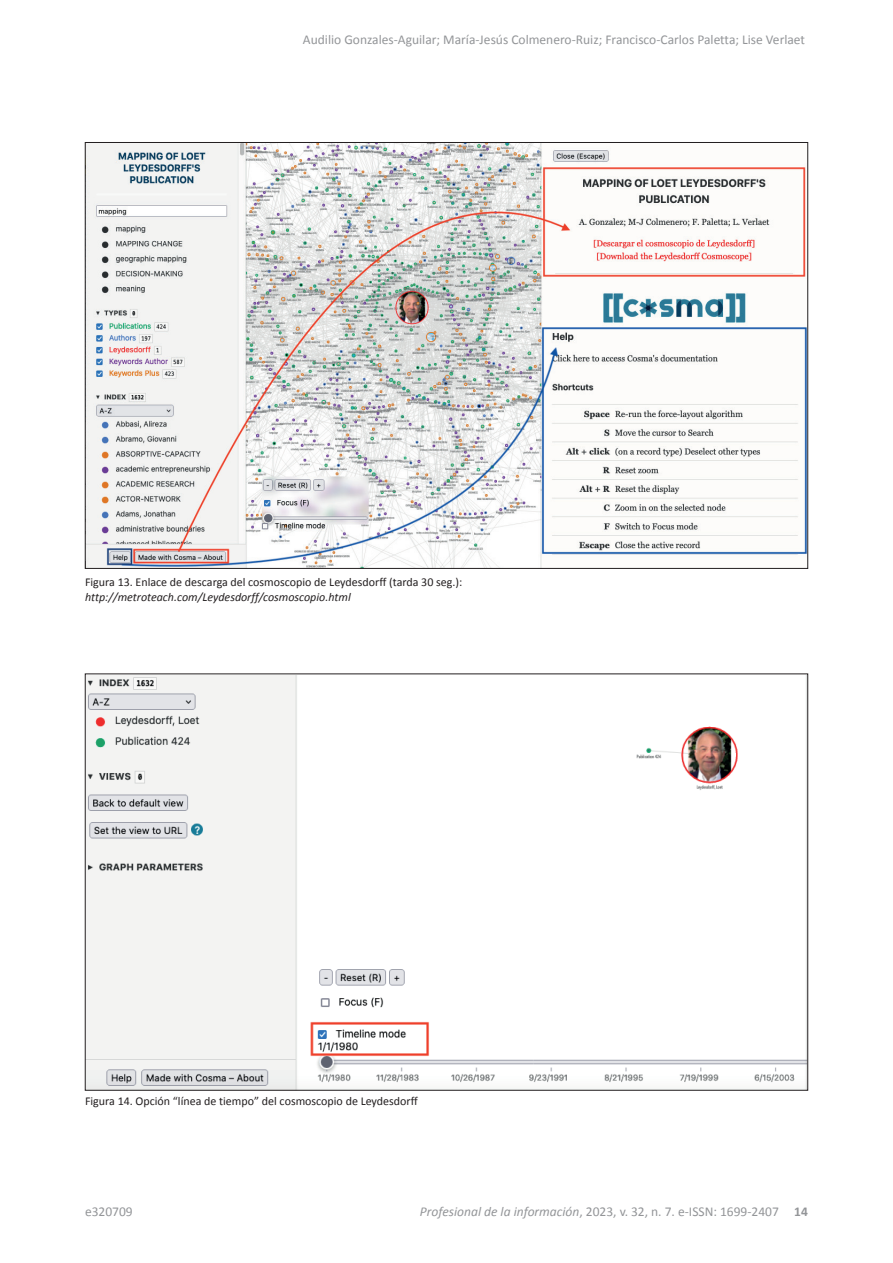
<style>
.page{position:relative;width:893px;height:1263px;background:#fff}
.page>*{position:absolute;margin:0;border:0;box-sizing:border-box;transform-origin:0 0}
.t1{font:13.5px "Calibri";color:#939598}
.t2{font:12px "Calibri";color:#231f20}
.t3{font:italic 12px "Calibri";color:#231f20}
.s1{font-style:italic}
.s2{font-weight:700}
</style>
<div class="page">
<img style="left:87px;top:144px;width:719px;height:423px">
<img style="left:87px;top:676px;width:719px;height:412px">
<p class="t1" style="left:303px;top:31px;width:504px">Audilio Gonzales-Aguilar; María-Jesús Colmenero-Ruiz; Francisco-Carlos Paletta; Lise Verlaet</p>
<p class="t2" style="left:85px;top:575px;width:379px">Figura 13. Enlace de descarga del cosmoscopio de Leydesdorff (tarda 30 seg.):</p>
<p class="t3" style="left:85px;top:589px;width:267px">http://metroteach.com/Leydesdorff/cosmoscopio.html</p>
<p class="t2" style="left:85px;top:1093px;width:334px">Figura 14. Opción “línea de tiempo” del cosmoscopio de Leydesdorff</p>
<p class="t1" style="left:85px;top:1203px;width:49px">e320709</p>
<p class="t1" style="left:420px;top:1203px;width:389px"><span class="s1">Profesional de la información</span>, 2023, v. 32, n. 7. e-ISSN: 1699-2407 <span class="s2">14</span></p>
</div>
